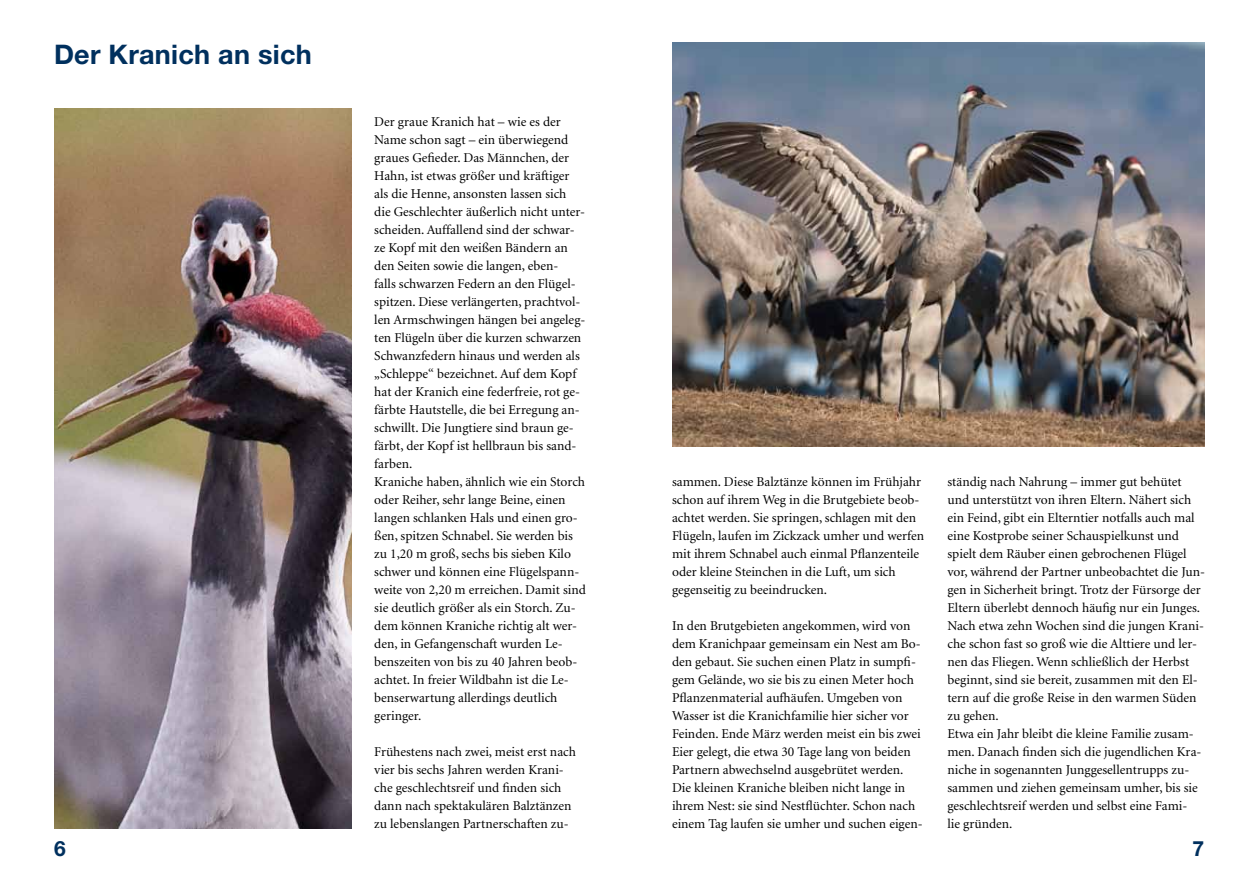
<style>
.page{position:relative;width:1259px;height:893px;background:#fff}
.page>*{position:absolute;margin:0;border:0;box-sizing:border-box;transform-origin:0 0}
.t1{font:700 27px "Helvetica Neue";letter-spacing:.01em;color:#00305e}
.t2{font:700 21px "Helvetica Neue";color:#00305e}
.t3{font:13.5px/18px "Minion";color:#000}
</style>
<div class="page">
<img style="left:672px;top:43px;width:533px;height:403px">
<img style="left:54px;top:108px;width:297px;height:720px">
<h1 class="t1" style="left:54px;top:37px;width:259px">Der Kranich an sich</h1>
<p class="t3" style="left:374px;top:113px;width:213px">Der graue Kranich hat – wie es der Name schon sagt – ein überwiegend graues Gefieder. Das Männchen, der Hahn, ist etwas größer und kräftiger als die Henne, ansonsten lassen sich die Geschlechter äußerlich nicht unter&shy;scheiden. Auffallend sind der schwar&shy;ze Kopf mit den weißen Bändern an den Seiten sowie die langen, eben-<br>falls schwarzen Federn an den Flügel&shy;spitzen. Diese verlängerten, prachtvol&shy;len Armschwingen hängen bei angeleg&shy;ten Flügeln über die kurzen schwarzen Schwanzfedern hinaus und werden als „Schleppe“ bezeichnet. Auf dem Kopf hat der Kranich eine federfreie, rot ge&shy;färbte Hautstelle, die bei Erregung an&shy;schwillt. Die Jungtiere sind braun ge&shy;färbt, der Kopf ist hellbraun bis sand&shy;farben.<br>Kraniche haben, ähnlich wie ein Storch oder Reiher, sehr lange Beine, einen langen schlanken Hals und einen gro&shy;ßen, spitzen Schnabel. Sie werden bis zu 1,20 m groß, sechs bis sieben Kilo schwer und können eine Flügelspann&shy;weite von 2,20 m erreichen. Damit sind sie deutlich größer als ein Storch. Zu&shy;dem können Kraniche richtig alt wer&shy;den, in Gefangenschaft wurden Le&shy;benszeiten von bis zu 40 Jahren beob&shy;achtet. In freier Wildbahn ist die Le&shy;benserwartung allerdings deutlich geringer.</p>
<p class="t3" style="left:374px;top:743px;width:203px">Frühestens nach zwei, meist erst nach vier bis sechs Jahren werden Krani&shy;che geschlechtsreif und finden sich dann nach spektakulären Balztänzen zu lebenslangen Partnerschaften zu-</p>
<p class="t3" style="left:672px;top:473px;width:254px">sammen. Diese Balztänze können im Frühjahr schon auf ihrem Weg in die Brutgebiete beob&shy;achtet werden. Sie springen, schlagen mit den Flügeln, laufen im Zickzack umher und werfen mit ihrem Schnabel auch einmal Pflanzenteile oder kleine Steinchen in die Luft, um sich gegenseitig zu beeindrucken.</p>
<p class="t3" style="left:672px;top:617px;width:252px">In den Brutgebieten angekommen, wird von dem Kranichpaar gemeinsam ein Nest am Bo&shy;den gebaut. Sie suchen einen Platz in sumpfi&shy;gem Gelände, wo sie bis zu einen Meter hoch Pflanzenmaterial aufhäufen. Umgeben von Wasser ist die Kranichfamilie hier sicher vor Feinden. Ende März werden meist ein bis zwei Eier gelegt, die etwa 30 Tage lang von beiden Partnern abwechselnd ausgebrütet werden.<br>Die kleinen Kraniche bleiben nicht lange in ihrem Nest: sie sind Nestflüchter. Schon nach einem Tag laufen sie umher und suchen eigen-</p>
<p class="t3" style="left:947px;top:473px;width:259px">ständig nach Nahrung – immer gut behütet und unterstützt von ihren Eltern. Nähert sich ein Feind, gibt ein Elterntier notfalls auch mal eine Kostprobe seiner Schauspielkunst und spielt dem Räuber einen gebrochenen Flügel vor, während der Partner unbeobachtet die Jun&shy;gen in Sicherheit bringt. Trotz der Fürsorge der Eltern überlebt dennoch häufig nur ein Junges.<br>Nach etwa zehn Wochen sind die jungen Krani&shy;che schon fast so groß wie die Alttiere und ler&shy;nen das Fliegen. Wenn schließlich der Herbst beginnt, sind sie bereit, zusammen mit den El&shy;tern auf die große Reise in den warmen Süden zu gehen.<br>Etwa ein Jahr bleibt die kleine Familie zusam&shy;men. Danach finden sich die jugendlichen Kra&shy;niche in sogenannten Junggesellentrupps zu&shy;sammen und ziehen gemeinsam umher, bis sie geschlechtsreif werden und selbst eine Fami-<br>lie gründen.</p>
<h2 class="t2" style="left:54px;top:836px;width:13px">6</h2>
<h2 class="t2" style="left:1192px;top:836px;width:13px">7</h2>
</div>
